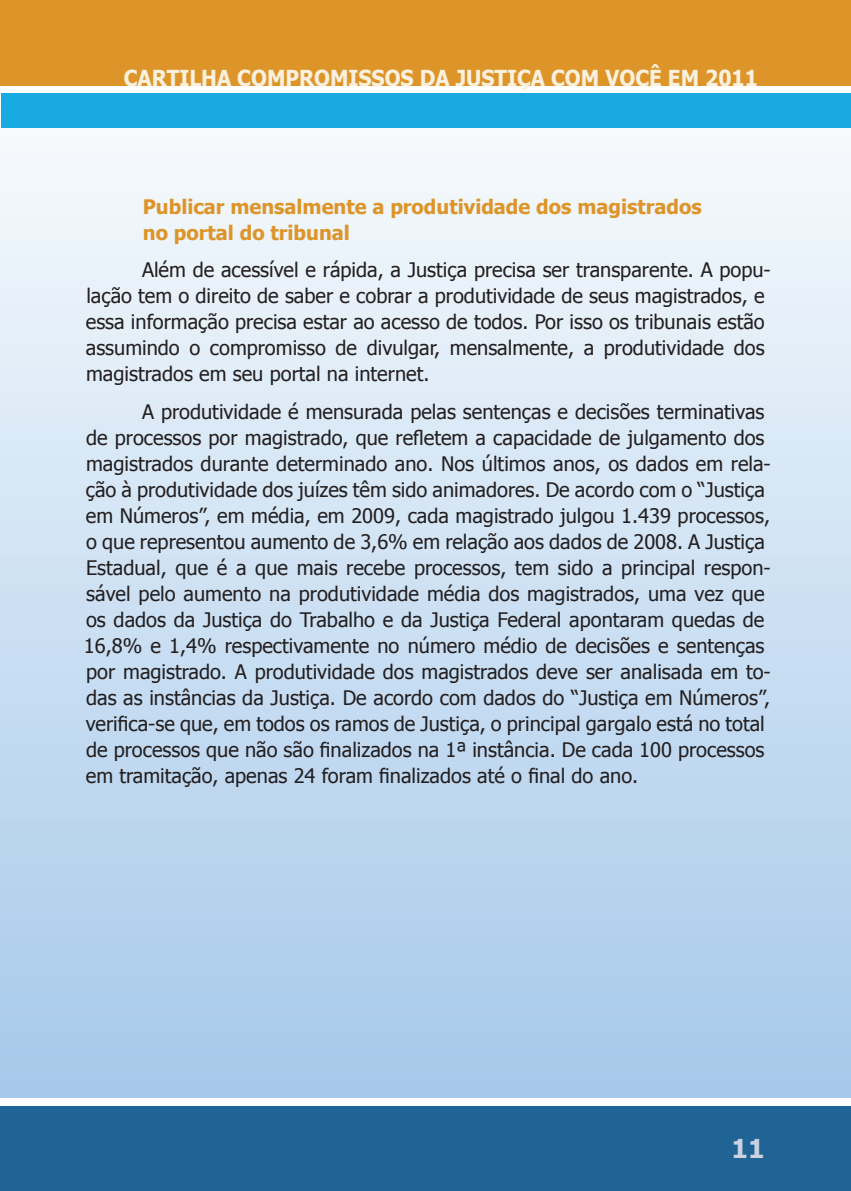
<style>
.page{position:relative;width:851px;height:1191px;background:#fff}
.page>*{position:absolute;margin:0;border:0;box-sizing:border-box;transform-origin:0 0}
.t1{font:700 26px "Tahoma";color:#cbd1e1}
.t2{font:700 22px "Tahoma";color:#faf0de;scale:.94 1}
.t3{font:20px/26px "Tahoma";color:#231f20}
.t4{font:700 20px/26px "Tahoma";color:#dd9529}
</style>
<div class="page">
<hr style="left:0;top:93px;width:1px;height:35px;background:#19aae1">
<div style="left:0;top:1106px;width:850px;height:85px;background:#206395"></div>
<div style="left:0;top:0;width:850px;height:86px;background:#dd9529"></div>
<div style="left:0;top:97px;width:850px;height:1000px;background:linear-gradient(to bottom,#f8fbfd,#a5c8ea)"></div>
<div style="left:1px;top:93px;width:849px;height:35px;background:#19aae1"></div>
<p class="t2" style="left:124px;top:63px;width:676px">CARTILHA COMPROMISSOS DA JUSTIÇA COM VOCÊ EM 2011</p>
<p class="t4" style="left:143px;top:192px;width:560px">Publicar mensalmente a produtividade dos magistrados no portal do tribunal</p>
<p class="t3" style="left:86px;top:256px;width:686px;text-indent:56px">Além de acessível e rápida, a Justiça precisa ser transparente. A popu&shy;lação tem o direito de saber e cobrar a produtividade de seus magistrados, e essa informação precisa estar ao acesso de todos. Por isso os tribunais estão assumindo o compromisso de divulgar, mensalmente, a produtividade dos magistrados em seu portal na internet.</p>
<p class="t3" style="left:84px;top:397px;width:688px;text-indent:58px">A produtividade é mensurada pelas sentenças e decisões terminativas de processos por magistrado, que refletem a capacidade de julgamento dos magistrados durante determinado ano. Nos últimos anos, os dados em rela&shy;ção à produtividade dos juízes têm sido animadores. De acordo com o “Justiça em Números”, em média, em 2009, cada magistrado julgou 1.439 processos, o que representou aumento de 3,6% em relação aos dados de 2008. A Justiça Estadual, que é a que mais recebe processos, tem sido a principal respon&shy;sável pelo aumento na produtividade média dos magistrados, uma vez que os dados da Justiça do Trabalho e da Justiça Federal apontaram quedas de 16,8% e 1,4% respectivamente no número médio de decisões e sentenças por magistrado. A produtividade dos magistrados deve ser analisada em to&shy;das as instâncias da Justiça. De acordo com dados do “Justiça em Números”, verifica-se que, em todos os ramos de Justiça, o principal gargalo está no total de processos que não são finalizados na 1ª instância. De cada 100 processos em tramitação, apenas 24 foram finalizados até o final do ano.</p>
<h1 class="t1" style="left:731px;top:1130px;width:35px">11</h1>
</div>
